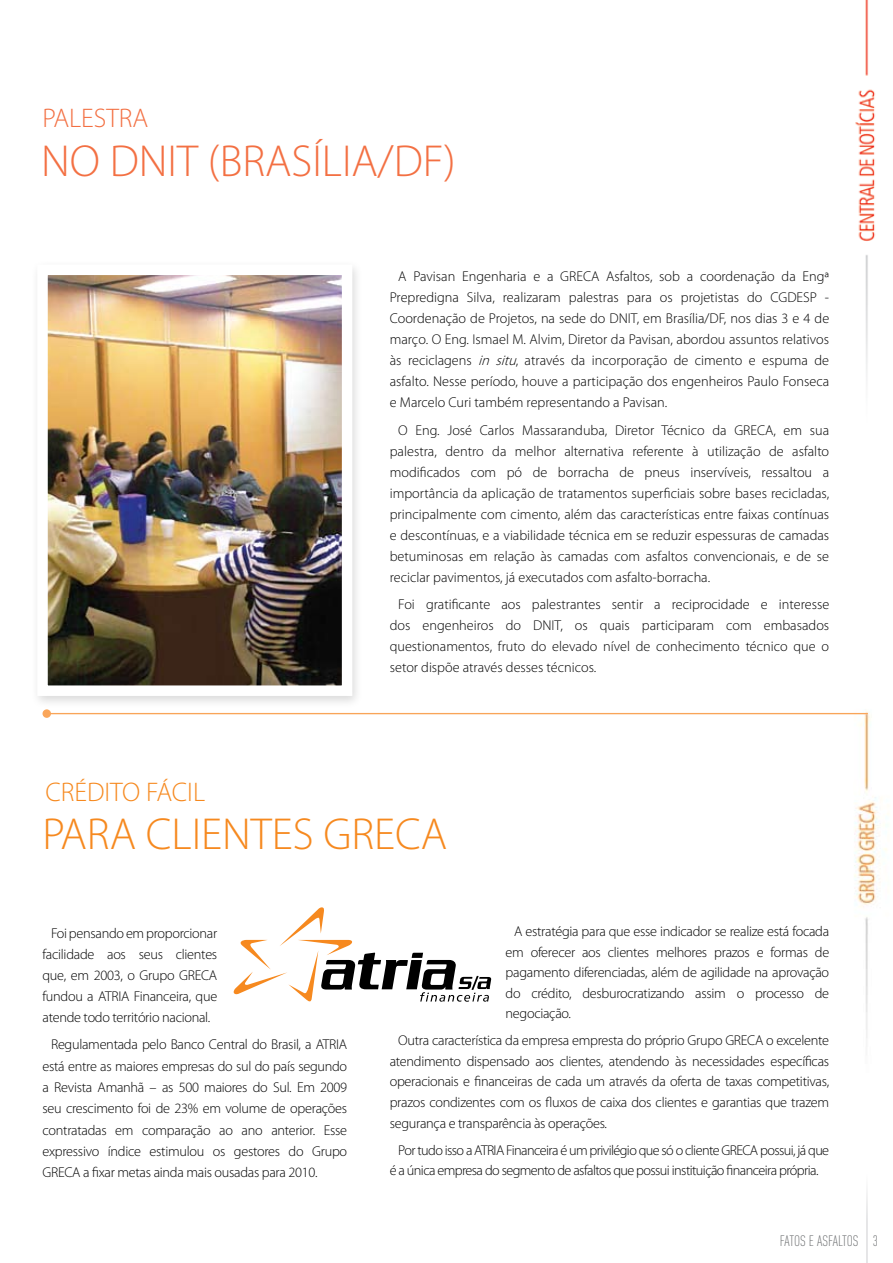
<style>
.page{position:relative;width:893px;height:1263px;background:#fff}
.page>*{position:absolute;margin:0;border:0;box-sizing:border-box;transform-origin:0 0}
.t1{font:300 45px "Myriad Pro";color:#f37043}
.t2{font:300 45px "Myriad Pro";color:#f6891f}
.t3{font:300 27px "Myriad Pro";color:#f6891f}
.t4{font:300 27px "Myriad Pro";color:#f37043}
.t5{font:300 15px "DIN Cond";letter-spacing:-.005em;color:#6d6f71}
.t6{font:300 14.25px/21px "Myriad Pro";letter-spacing:-.02em;color:#000;text-align:justify}
.t7{font:300 14.25px/20.5px "Myriad Pro";letter-spacing:-.04em;color:#000}
.s1{font-style:italic}
</style>
<div class="page">
<hr style="left:866px;top:1155px;width:2px;height:108px;background:#bcbdc0">
<img style="left:820px;top:711px;width:67px;height:328px">
<img style="left:855px;top:0;width:20px;height:381px">
<svg style="left:233px;top:907px;width:258px;height:95px"></svg>
<hr style="left:49px;top:713px;width:819px;height:1px;background:#f9a559">
<div style="left:43px;top:709px;width:8px;height:9px;background:#faa65a;border-radius:50%"></div>
<div style="left:30px;top:259px;width:340px;height:456px;background:#000;opacity:.15"></div>
<img style="left:48px;top:276px;width:293px;height:409px">
<h2 class="t4" style="left:43px;top:102px;width:107px">PALESTRA</h2>
<h1 class="t1" style="left:41px;top:134px;width:416px">NO DNIT (BRASÍLIA/DF)</h1>
<h2 class="t3" style="left:46px;top:776px;width:161px">CRÉDITO FÁCIL</h2>
<p class="t6" style="left:390px;top:266px;width:441px;text-indent:9px">A Pavisan Engenharia e a GRECA Asfaltos, sob a coordenação da Engª Prepredigna Silva, realizaram palestras para os projetistas do CGDESP - Coordenação de Projetos, na sede do DNIT, em Brasília/DF, nos dias 3 e 4 de março. O Eng. Ismael M. Alvim, Diretor da Pavisan, abordou assuntos relativos às reciclagens <span class="s1">in situ</span>, através da incorporação de cimento e espuma de asfalto. Nesse período, houve a participação dos engenheiros Paulo Fonseca e Marcelo Curi também representando a Pavisan.</p>
<p class="t6" style="left:390px;top:419px;width:441px;text-indent:9px">O Eng. José Carlos Massaranduba, Diretor Técnico da GRECA, em sua palestra, dentro da melhor alternativa referente à utilização de asfalto modificados com pó de borracha de pneus inservíveis, ressaltou a importância da aplicação de tratamentos superficiais sobre bases recicladas, principalmente com cimento, além das características entre faixas contínuas e descontínuas, e a viabilidade técnica em se reduzir espessuras de camadas betuminosas em relação às camadas com asfaltos convencionais, e de se reciclar pavimentos, já executados com asfalto-borracha.</p>
<p class="t6" style="left:390px;top:594px;width:441px;text-indent:9px">Foi gratificante aos palestrantes sentir a reciprocidade e interesse dos engenheiros do DNIT, os quais participaram com embasados questionamentos, fruto do elevado nível de conhecimento técnico que o setor dispõe através desses técnicos.</p>
<h1 class="t2" style="left:43px;top:807px;width:406px">PARA CLIENTES GRECA</h1>
<p class="t6" style="left:43px;top:922px;width:176px;text-align:center">Foi pensando em proporcionar facilidade aos seus clientes que, em 2003, o Grupo GRECA fundou a ATRIA Financeira, que atende todo território nacional.</p>
<p class="t6" style="left:43px;top:1034px;width:306px;text-indent:9px">Regulamentada pelo Banco Central do Brasil, a ATRIA está entre as maiores empresas do sul do país segundo a Revista Amanhã – as 500 maiores do Sul. Em 2009 seu crescimento foi de 23% em volume de operações contratadas em comparação ao ano anterior. Esse expressivo índice estimulou os gestores do Grupo GRECA a fixar metas ainda mais ousadas para 2010.</p>
<p class="t6" style="left:506px;top:921px;width:325px;line-height:20.5px;text-indent:9px">A estratégia para que esse indicador se realize está focada em oferecer aos clientes melhores prazos e formas de pagamento diferenciadas, além de agilidade na aprovação do crédito, desburocratizando assim o processo de negociação.</p>
<p class="t6" style="left:390px;top:1030px;width:441px;line-height:20.5px;text-indent:9px">Outra característica da empresa empresta do próprio Grupo GRECA o excelente atendimento dispensado aos clientes, atendendo às necessidades específicas operacionais e financeiras de cada um através da oferta de taxas competitivas, prazos condizentes com os fluxos de caixa dos clientes e garantias que trazem segurança e transparência às operações.</p>
<p class="t7" style="left:390px;top:1139px;width:441px;text-indent:9px">Por tudo isso a ATRIA Financeira é um privilégio que só o cliente GRECA possui, já que é a única empresa do segmento de asfaltos que possui instituição financeira própria.</p>
<p class="t5" style="left:780px;top:1232px;width:100px">FATOS E ASFALTOS 3</p>
</div>
